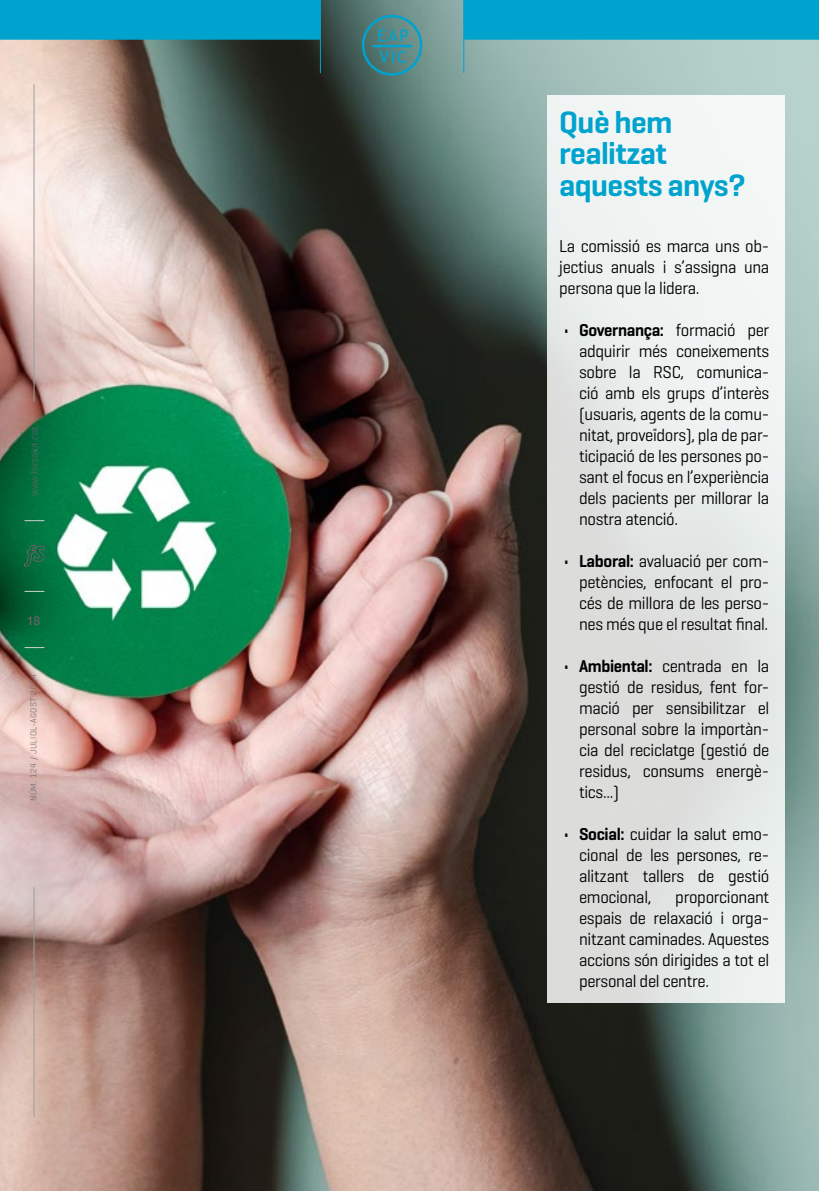
<style>
.page{position:relative;width:819px;height:1191px;background:#fff}
.page>*{position:absolute;margin:0;border:0;box-sizing:border-box;transform-origin:0 0}
.t1{font:600 31.5px/31.5px "Geogrotesque";letter-spacing:-.02em;color:#00a3cd}
.t2{font:17.5px/21px "Geogrotesque";letter-spacing:-.02em;color:#000;text-align:justify;scale:.95 1}
.t3{font:500 12.25px "Helvetica Neue";color:#646363}
.t4{font:300 10.5px "Geogrotesque";letter-spacing:-.015em;color:#646363}
.t5{font:300 8.75px "Geogrotesque";letter-spacing:.05em;color:#646363}
.s1{font-weight:600}
</style>
<div class="page">
<img style="left:0;top:76px;width:819px;height:1115px">
<svg style="left:546px;top:95px;width:238px;height:908px"></svg>
<svg style="left:0;top:0;width:819px;height:76px;background:#489aa9"></svg>
<hr style="left:34px;top:84px;width:1px;height:318px;background:#9d9d9c">
<svg style="left:25px;top:591px;width:19px;height:1px"></svg>
<svg style="left:25px;top:520px;width:19px;height:1px"></svg>
<svg style="left:25px;top:647px;width:19px;height:1px"></svg>
<svg style="left:24px;top:545px;width:21px;height:21px"></svg>
<hr style="left:34px;top:887px;width:1px;height:230px;background:#9d9d9c">
<p class="t4" style="left:28px;top:495px;width:71px;rotate:-90deg">www.fersalut.cat</p>
<p class="t3" style="left:27px;top:613px;width:15px">18</p>
<p class="t5" style="left:28px;top:801px;width:128px;rotate:-90deg">NÚM. 124 / JULIOL-AGOST 2024</p>
<h1 class="t1" style="left:559px;top:106px;width:188px">Què hem realitzat aquests anys?</h1>
<p class="t2" style="left:559px;top:235px;width:223px">La comissió es marca uns ob&shy;jectius anuals i s’assigna una persona que la lidera.</p>
<p class="t2" style="left:579px;top:319px;width:202px;text-indent:-15px"><span class="s1">• Governança:</span> formació per adquirir més coneixements sobre la RSC, comunica&shy;ció amb els grups d’interès (usuaris, agents de la comu&shy;nitat, proveïdors), pla de par&shy;ticipació de les persones po&shy;sant el focus en l’experiència dels pacients per millorar la nostra atenció.</p>
<p class="t2" style="left:579px;top:550px;width:202px;text-indent:-15px"><span class="s1">• Laboral:</span> avaluació per com&shy;petències, enfocant el pro&shy;cés de millora de les perso&shy;nes més que el resultat final.</p>
<p class="t2" style="left:579px;top:655px;width:202px;text-indent:-15px"><span class="s1">• Ambiental:</span> centrada en la gestió de residus, fent for&shy;mació per sensibilitzar el personal sobre la importàn&shy;cia del reciclatge (gestió de residus, consums energè&shy;tics...)</p>
<p class="t2" style="left:579px;top:823px;width:202px;text-indent:-15px"><span class="s1">• Social:</span> cuidar la salut emo&shy;cional de les persones, re&shy;alitzant tallers de gestió emocional,</p>
<p class="t2" style="left:579px;top:886px;width:202px;text-indent:96px">proporcionant espais de relaxació i orga&shy;nitzant caminades. Aquestes accions són dirigides a tot el personal del centre.</p>
</div>
